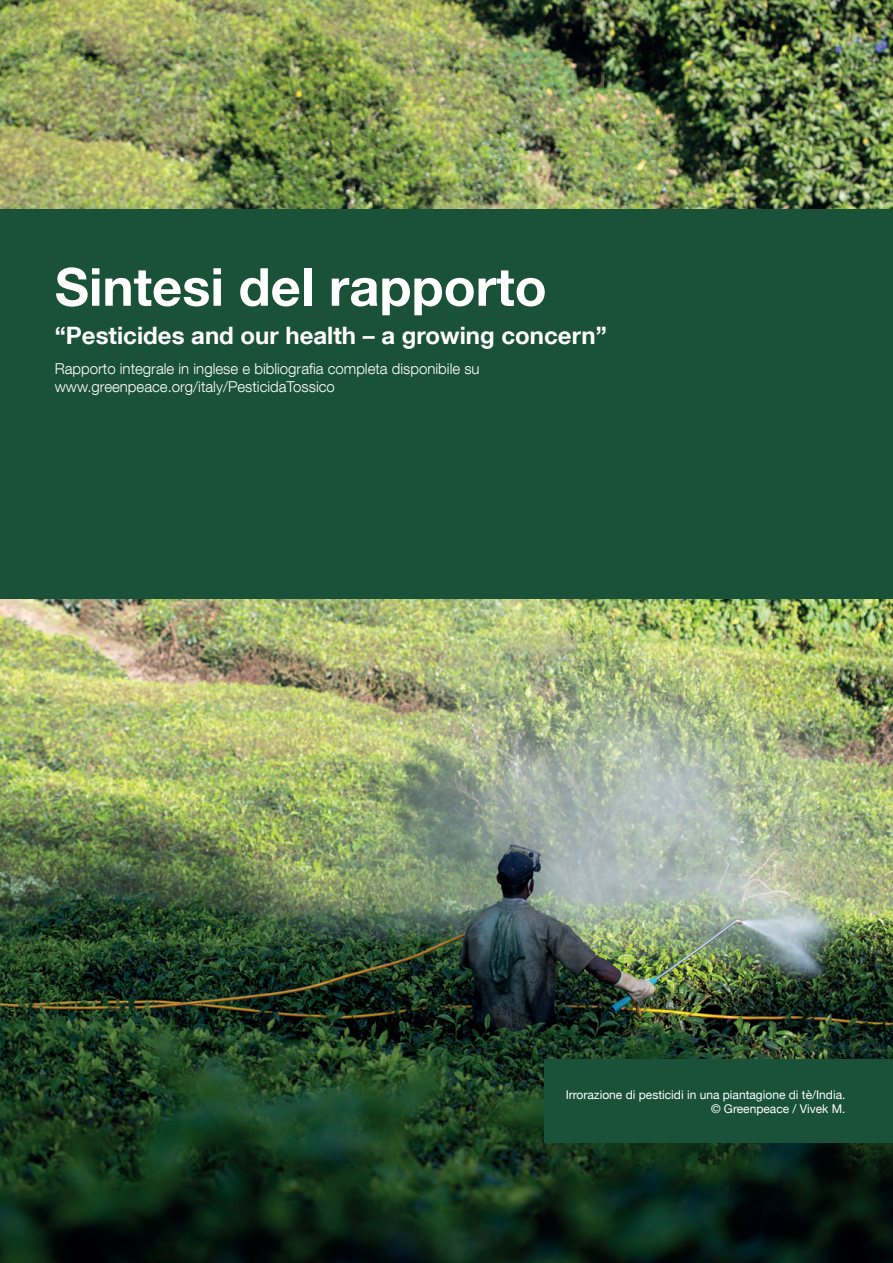
<style>
.page{position:relative;width:893px;height:1263px;background:#fff}
.page>*{position:absolute;margin:0;border:0;box-sizing:border-box;transform-origin:0 0}
.t1{font:700 52.5px "Helvetica Neue LT Std";color:#fff}
.t2{font:700 24px "Helvetica Neue LT Com";color:#fff}
.t3{font:300 15px/18px "Helvetica Neue LT Com";color:#fff}
.t4{font:12px/14.4px "Helvetica Neue";color:#fff;text-align:right}
</style>
<div class="page">
<img style="left:0;top:0;width:893px;height:1263px">
<div style="left:0;top:209px;width:893px;height:390px;background:#1a5139"></div>
<div style="left:544px;top:1059px;width:349px;height:84px;background:#1a5139"></div>
<h1 class="t1" style="left:55px;top:255px;width:493px">Sintesi del rapporto</h1>
<h2 class="t2" style="left:55px;top:320px;width:553px">“Pesticides and our health – a growing concern”</h2>
<p class="t3" style="left:55px;top:359px;width:426px">Rapporto integrale in inglese e bibliografia completa disponibile su www.greenpeace.org/italy/PesticidaTossico</p>
<p class="t4" style="left:566px;top:1087px;width:281px">Irrorazione di pesticidi in una piantagione di tè/India. © Greenpeace / Vivek M.</p>
</div>
